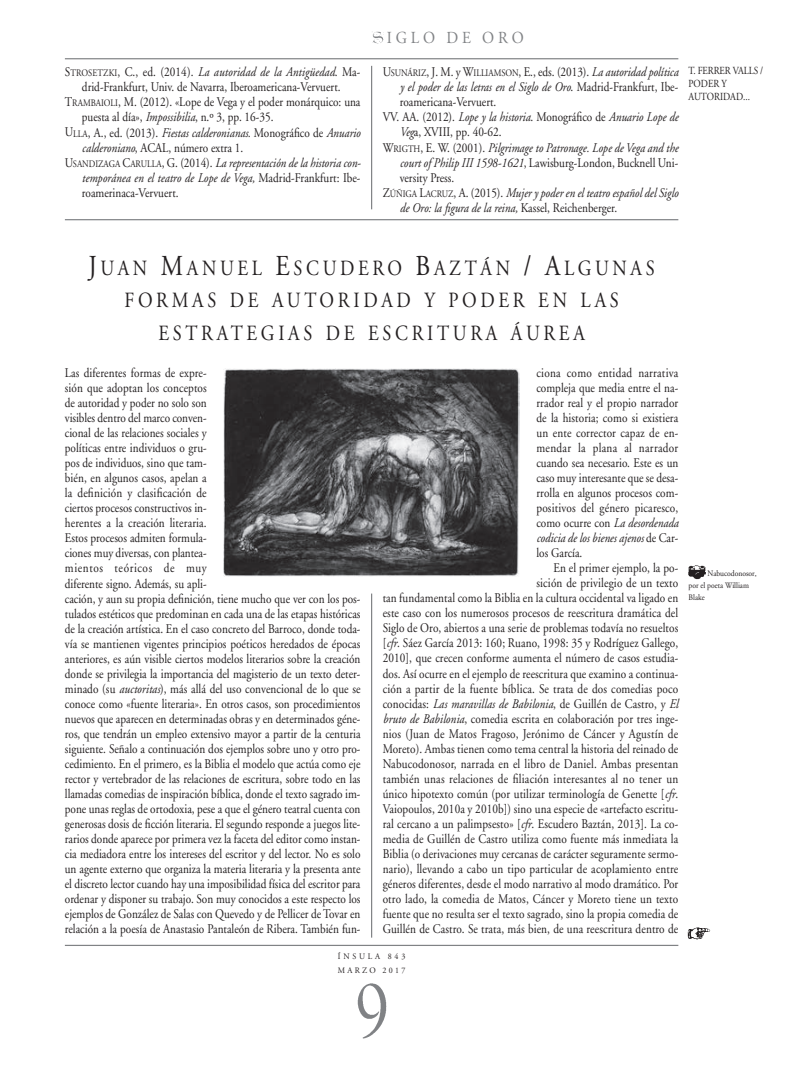
<style>
.page{position:relative;width:808px;height:1078px;background:#fff}
.page>*{position:absolute;margin:0;border:0;box-sizing:border-box;transform-origin:0 0}
.t1{font:21.62px/32.5px "Adobe Garamond";letter-spacing:.2em;color:#231f20;text-align:center;scale:.85 1}
.t2{font:16.88px "Adobe Garamond";color:#808285;scale:.9 1}
.t3{font:13.25px/15px "Adobe Garamond";color:#231f20;scale:.85 1}
.t4{font:italic 13.25px "Adobe Garamond";color:#231f20;scale:.85 1}
.t5{font:10.88px/13px "Adobe Garamond";letter-spacing:-.01em;color:#231f20;scale:.85 1}
.t6{font:8.38px/11.8px "Adobe Garamond";color:#231f20;scale:.9 1}
.t7{font:8.38px/13.2px "Adobe Garamond";letter-spacing:.32em;color:#231f20;scale:.95 1}
.s1{font-size:9.88px}
.s2{font-style:italic}
.s3{font-style:normal}
.s4{font-style:normal;font-size:9.88px}
.s5{font-size:28.88px}
</style>
<div class="page">
<img style="left:372px;top:31px;width:12px;height:13px">
<hr style="left:65px;top:58px;width:613px;height:1px;background:#808285">
<hr style="left:65px;top:944px;width:613px;height:1px;background:#808285">
<img style="left:687px;top:927px;width:24px;height:11px">
<hr style="left:371px;top:66px;width:1px;height:143px;background:#808285">
<hr style="left:371px;top:593px;width:1px;height:344px;background:#808285">
<hr style="left:65px;top:219px;width:613px;height:1px;background:#808285">
<img style="left:357px;top:983px;width:30px;height:56px">
<img style="left:224px;top:368px;width:295px;height:208px">
<img style="left:688px;top:565px;width:18px;height:14px">
<p class="t2" style="left:387px;top:31px;width:154px">I G L O D E O R O</p>
<p class="t5" style="left:688px;top:65px;width:89px">T. FERRER VALLS /<br>PODER Y<br>AUTORIDAD...</p>
<p class="t3" style="left:383px;top:66px;width:349px">U<span class="s1">SUNÁRIZ</span>, J. M. y W<span class="s1">ILLIAMSON</span>, E., eds. (2013). <span class="s2">La autoridad política</span></p>
<p class="t4" style="left:400px;top:82px;width:329px">y el poder de las letras en el Siglo de Oro<span class="s3">. Madrid-Frankfurt, Ibe-</span></p>
<p class="t3" style="left:400px;top:96px;width:115px">roamericana-Vervuert.</p>
<p class="t4" style="left:383px;top:112px;width:349px"><span class="s3">VV. AA. (2012).</span> Lope y la historia<span class="s3">. Monográfico de</span> Anuario Lope de</p>
<p class="t3" style="left:400px;top:126px;width:121px"><span class="s2">Veg</span>a, XVIII, pp. 40-62.</p>
<p class="t4" style="left:383px;top:142px;width:349px"><span class="s3">W</span><span class="s4">RIGTH</span><span class="s3">, E. W. (2001).</span> Pilgrimage to Patronage. Lope de Vega and the</p>
<p class="t3" style="left:400px;top:156px;width:329px"><span class="s2">court of Philip III 1598-1621</span>, Lawisburg-London, Bucknell Uni-</p>
<p class="t3" style="left:400px;top:171px;width:66px">versity Press.</p>
<p class="t4" style="left:383px;top:187px;width:349px"><span class="s3">Z</span><span class="s4">ÚÑIGA</span> <span class="s3">L</span><span class="s4">ACRUZ</span><span class="s3">, A. (2015).</span> Mujer y poder en el teatro español del Siglo</p>
<p class="t4" style="left:400px;top:202px;width:257px">de Oro: la figura de la reina, <span class="s3">Kassel, Reichenberger.</span></p>
<h1 class="t1" style="left:88px;top:253px;width:668px"><span class="s5">J</span>UAN <span class="s5">M</span>ANUEL <span class="s5">E</span>SCUDERO <span class="s5">B</span>AZTÁN <span class="s5">/ A</span>LGUNAS<br>FORMAS DE AUTORIDAD Y PODER EN LAS<br>ESTRATEGIAS DE ESCRITURA ÁUREA</h1>
<p class="t3" style="left:65px;top:366px;width:349px">Las diferentes formas de expre-<br>sión que adoptan los conceptos<br>de autoridad y poder no solo son<br>visibles dentro del marco conven-<br>cional de las relaciones sociales y<br>políticas entre individuos o gru-<br>pos de individuos, sino que tam-<br>bién, en algunos casos, apelan a<br>la definición y clasificación de<br>ciertos procesos constructivos in-<br>herentes a la creación literaria.<br>Estos procesos admiten formula-<br>ciones muy diversas, con plantea-<br>mientos teóricos de muy<br>diferente signo. Además, su apli-<br>cación, y aun su propia definición, tiene mucho que ver con los pos&shy;tulados estéticos que predominan en cada una de las etapas históricas de la creación artística. En el caso concreto del Barroco, donde toda&shy;vía se mantienen vigentes principios poéticos heredados de épocas anteriores, es aún visible ciertos modelos literarios sobre la creación donde se privilegia la importancia del magisterio de un texto deter&shy;minado (su <span class="s2">auctoritas</span>), más allá del uso convencional de lo que se conoce como «fuente literaria». En otros casos, son procedimientos nuevos que aparecen en determinadas obras y en determinados géne&shy;ros, que tendrán un empleo extensivo mayor a partir de la centuria siguiente. Señalo a continuación dos ejemplos sobre uno y otro pro&shy;cedimiento. En el primero, es la Biblia el modelo que actúa como eje rector y vertebrador de las relaciones de escritura, sobre todo en las llamadas comedias de inspiración bíblica, donde el texto sagrado im&shy;pone unas reglas de ortodoxia, pese a que el género teatral cuenta con generosas dosis de ficción literaria. El segundo responde a juegos lite&shy;rarios donde aparece por primera vez la faceta del editor como instan&shy;cia mediadora entre los intereses del escritor y del lector. No es solo un agente externo que organiza la materia literaria y la presenta ante el discreto lector cuando hay una imposibilidad física del escritor para ordenar y disponer su trabajo. Son muy conocidos a este respecto los ejemplos de González de Salas con Quevedo y de Pellicer de Tovar en relación a la poesía de Anastasio Pantaleón de Ribera. También fun-</p>
<p class="t3" style="left:536px;top:366px;width:168px;text-align:justify">ciona como entidad narrativa compleja que media entre el na&shy;rrador real y el propio narrador de la historia; como si existiera un ente corrector capaz de en&shy;mendar la plana al narrador cuando sea necesario. Este es un caso muy interesante que se desa&shy;rrolla en algunos procesos com&shy;positivos del género picaresco, como ocurre con <span class="s2">La desordenada codicia de los bienes ajenos</span> de Car&shy;los García.</p>
<p class="t4" style="left:65px;top:67px;width:349px"><span class="s3">S</span><span class="s4">TROSETZKI</span><span class="s3">, C., ed. (2014).</span> La autoridad de la Antigüedad<span class="s3">. Ma-</span></p>
<p class="t3" style="left:82px;top:81px;width:306px">drid-Frankfurt, Univ. de Navarra, Iberoamericana-Vervuert.</p>
<p class="t3" style="left:65px;top:96px;width:349px">T<span class="s1">RAMBAIOLI</span>, M. (2012). «Lope de Vega y el poder monárquico: una</p>
<p class="t3" style="left:82px;top:111px;width:227px">puesta al día», <span class="s2">Impossibilia</span>, n.º 3, pp. 16-35.</p>
<p class="t3" style="left:65px;top:126px;width:349px">U<span class="s1">LLA</span>, A., ed. (2013). <span class="s2">Fiestas calderonianas.</span> Monográfico de <span class="s2">Anuario</span></p>
<p class="t3" style="left:82px;top:141px;width:191px"><span class="s2">calderoniano</span>, ACAL, número extra 1.</p>
<p class="t4" style="left:65px;top:157px;width:348px"><span class="s3">U</span><span class="s4">SANDIZAGA</span> <span class="s3">C</span><span class="s4">ARULLA</span><span class="s3">, G. (2014).</span> La representación de la historia con-</p>
<p class="t4" style="left:82px;top:172px;width:329px">temporánea en el teatro de Lope de Vega, <span class="s3">Madrid-Frankfurt: Ibe-</span></p>
<p class="t3" style="left:82px;top:186px;width:115px">roamerinaca-Vervuert.</p>
<p class="t3" style="left:383px;top:561px;width:349px;text-align:right">En el primer ejemplo, la po-<br>sición de privilegio de un texto<br>tan fundamental como la Biblia en la cultura occidental va ligado en este caso con los numerosos procesos de reescritura dramática del Siglo de Oro, abiertos a una serie de problemas todavía no resueltos [<span class="s2">cfr</span>. Sáez García 2013: 160; Ruano, 1998: 35 y Rodríguez Gallego, 2010], que crecen conforme aumenta el número de casos estudia&shy;dos. Así ocurre en el ejemplo de reescritura que examino a continua&shy;ción a partir de la fuente bíblica. Se trata de dos comedias poco conocidas: <span class="s2">Las maravillas de Babilonia</span>, de Guillén de Castro, y <span class="s2">El bruto de Babilonia</span>, comedia escrita en colaboración por tres inge&shy;nios (Juan de Matos Fragoso, Jerónimo de Cáncer y Agustín de Moreto). Ambas tienen como tema central la historia del reinado de Nabucodonosor, narrada en el libro de Daniel. Ambas presentan también unas relaciones de filiación interesantes al no tener un único hipotexto común (por utilizar terminología de Genette [<span class="s2">cfr</span>.<br>Vaiopoulos, 2010a y 2010b]) sino una especie de «artefacto escritu&shy;ral cercano a un palimpsesto» [<span class="s2">cfr</span>. Escudero Baztán, 2013]. La co&shy;media de Guillén de Castro utiliza como fuente más inmediata la Biblia (o derivaciones muy cercanas de carácter seguramente sermo&shy;nario), llevando a cabo un tipo particular de acoplamiento entre géneros diferentes, desde el modo narrativo al modo dramático. Por otro lado, la comedia de Matos, Cáncer y Moreto tiene un texto fuente que no resulta ser el texto sagrado, sino la propia comedia de Guillén de Castro. Se trata, más bien, de una reescritura dentro de</p>
<p class="t6" style="left:688px;top:568px;width:77px;text-indent:19px">Nabucodonosor, por el poeta William<br>Blake</p>
<p class="t7" style="left:338px;top:950px;width:73px">ÍNSULA 843<br>MARZO 2017</p>
</div>
